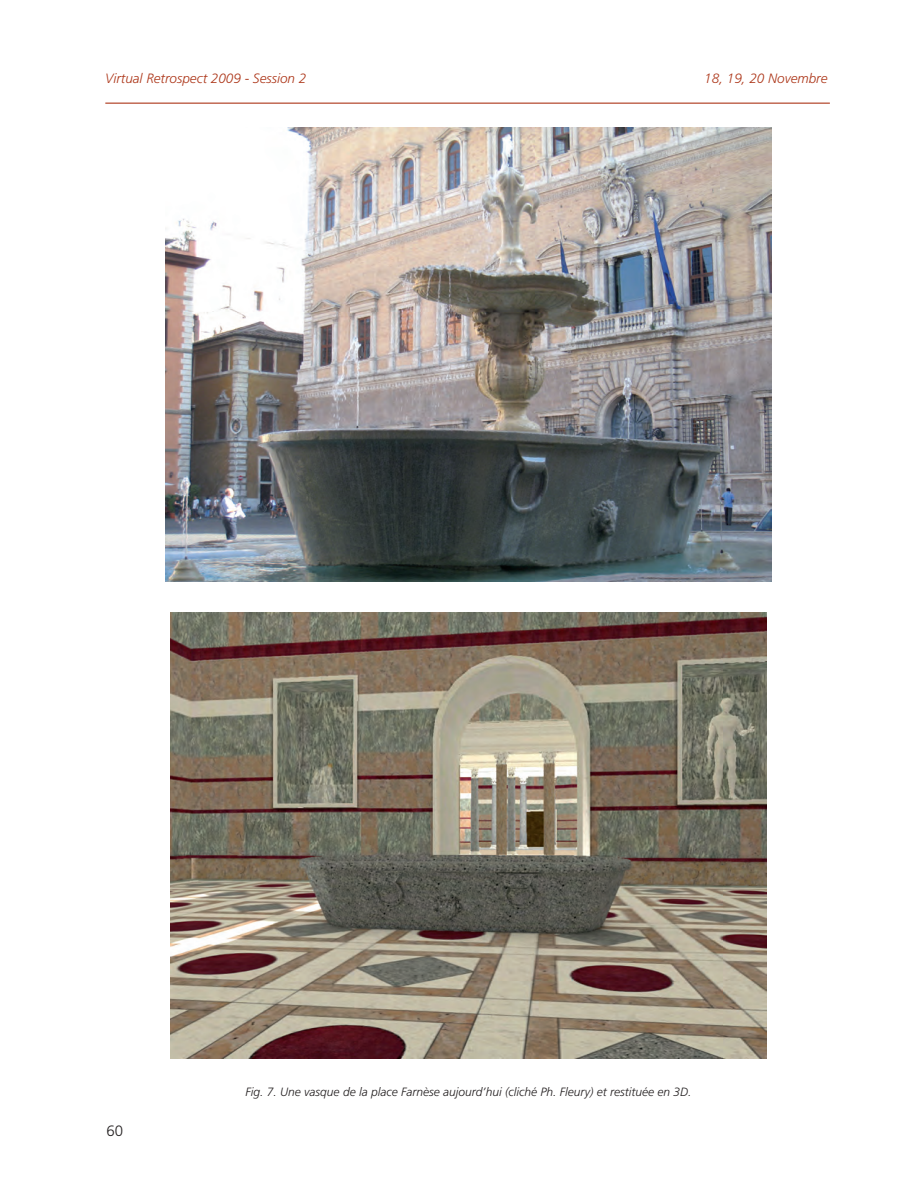
<style>
.page{position:relative;width:915px;height:1191px;background:#fff}
.page>*{position:absolute;margin:0;border:0;box-sizing:border-box;transform-origin:0 0}
.t1{font:300 15px "Frutiger";color:#231f20}
.t2{font:italic 300 13.5px "Frutiger";color:#ad371a}
.t3{font:italic 300 12px "Frutiger";color:#231f20}
</style>
<div class="page">
<hr style="left:105px;top:103px;width:724px;height:1px;background:#ad371a">
<img style="left:166px;top:128px;width:604px;height:453px">
<img style="left:170px;top:612px;width:596px;height:446px">
<p class="t2" style="left:105px;top:70px;width:202px">Virtual Retrospect 2009 - Session 2</p>
<p class="t2" style="left:704px;top:70px;width:125px">18, 19, 20 Novembre</p>
<p class="t1" style="left:106px;top:1122px;width:18px">60</p>
<p class="t3" style="left:245px;top:1085px;width:447px">Fig. 7. Une vasque de la place Farnèse aujourd’hui (cliché Ph. Fleury) et restituée en 3D.</p>
</div>
